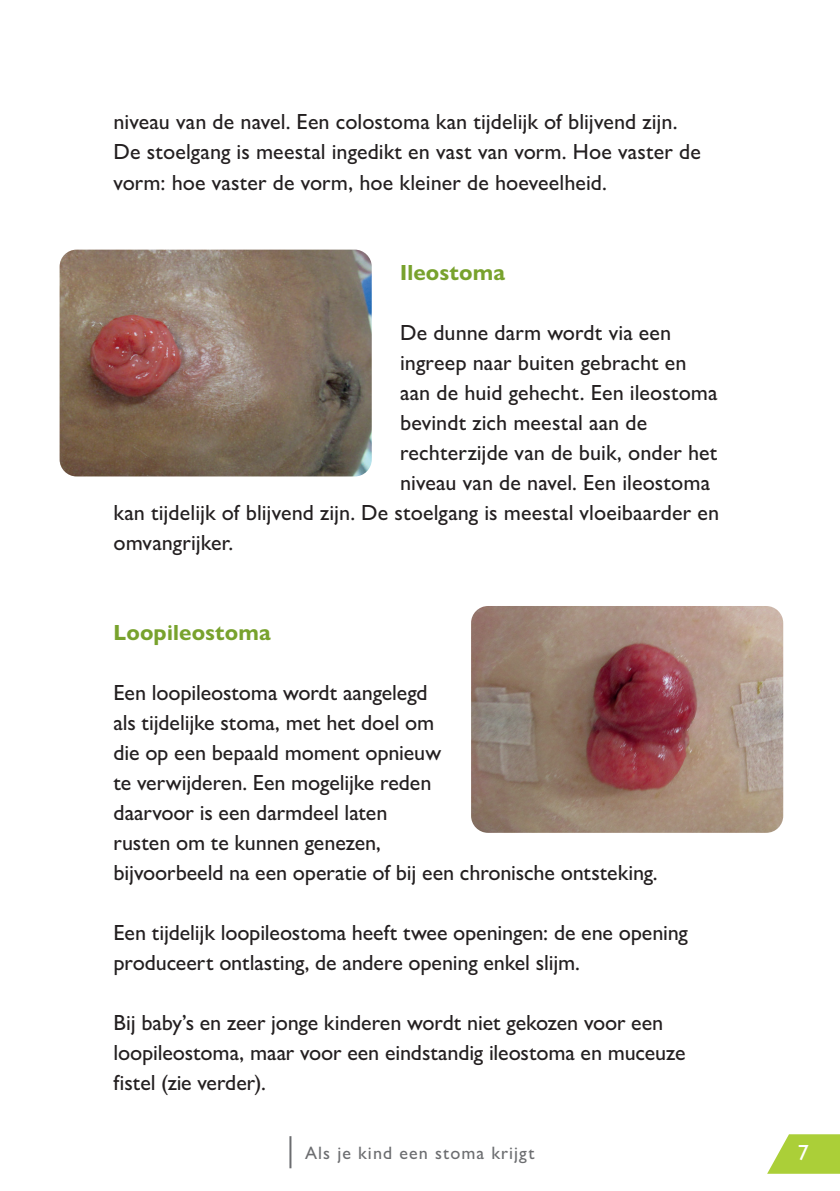
<style>
.page{position:relative;width:840px;height:1191px;background:#fff}
.page>*{position:absolute;margin:0;border:0;box-sizing:border-box;transform-origin:0 0}
.t1{font:500 22px/30px "Gill Sans Nova";color:#231f20}
.t2{font:700 22px "Gill Sans Nova";letter-spacing:.01em;color:#78a22d}
.t3{font:500 22px "Gill Sans Nova";color:#fff}
.t4{font:500 18px "Gill Sans Nova";letter-spacing:.06em;color:#6c6d70}
</style>
<div class="page">
<svg style="left:767px;top:1134px;width:72px;height:39px"></svg>
<hr style="left:289px;top:1136px;width:2px;height:32px;background:#6c6d70">
<img style="left:60px;top:250px;width:311px;height:226px">
<img style="left:471px;top:606px;width:311px;height:227px">
<p class="t1" style="left:113px;top:107px;width:588px">niveau van de navel. Een colostoma kan tijdelijk of blijvend zijn.<br>De stoelgang is meestal ingedikt en vast van vorm. Hoe vaster de vorm: hoe vaster de vorm, hoe kleiner de hoeveelheid.</p>
<p class="t2" style="left:400px;top:258px;width:106px">Ileostoma</p>
<p class="t1" style="left:400px;top:317px;width:272px">De dunne darm wordt via een</p>
<p class="t1" style="left:400px;top:347px;width:288px">ingreep naar buiten gebracht en</p>
<p class="t1" style="left:400px;top:377px;width:319px">aan de huid gehecht. Een ileostoma</p>
<p class="t1" style="left:400px;top:407px;width:248px">bevindt zich meestal aan de</p>
<p class="t1" style="left:400px;top:437px;width:319px">rechterzijde van de buik, onder het</p>
<p class="t1" style="left:400px;top:467px;width:311px">niveau van de navel. Een ileostoma</p>
<p class="t1" style="left:113px;top:497px;width:606px">kan tijdelijk of blijvend zijn. De stoelgang is meestal vloeibaarder en</p>
<p class="t1" style="left:113px;top:527px;width:121px">omvangrijker.</p>
<p class="t2" style="left:113px;top:618px;width:159px">Loopileostoma</p>
<p class="t1" style="left:113px;top:677px;width:545px">Een loopileostoma wordt aangelegd<br>als tijdelijke stoma, met het doel om<br>die op een bepaald moment opnieuw<br>te verwijderen. Een mogelijke reden<br>daarvoor is een darmdeel laten<br>rusten om te kunnen genezen,<br>bijvoorbeeld na een operatie of bij een chronische ontsteking.</p>
<p class="t1" style="left:113px;top:917px;width:575px">Een tijdelijk loopileostoma heeft twee openingen: de ene opening produceert ontlasting, de andere opening enkel slijm.</p>
<p class="t1" style="left:113px;top:1007px;width:573px">Bij baby’s en zeer jonge kinderen wordt niet gekozen voor een loopileostoma, maar voor een eindstandig ileostoma en muceuze fistel (zie verder).</p>
<p class="t4" style="left:305px;top:1141px;width:231px">Als je kind een stoma krijgt</p>
<p class="t3" style="left:797px;top:1138px;width:12px">7</p>
</div>
